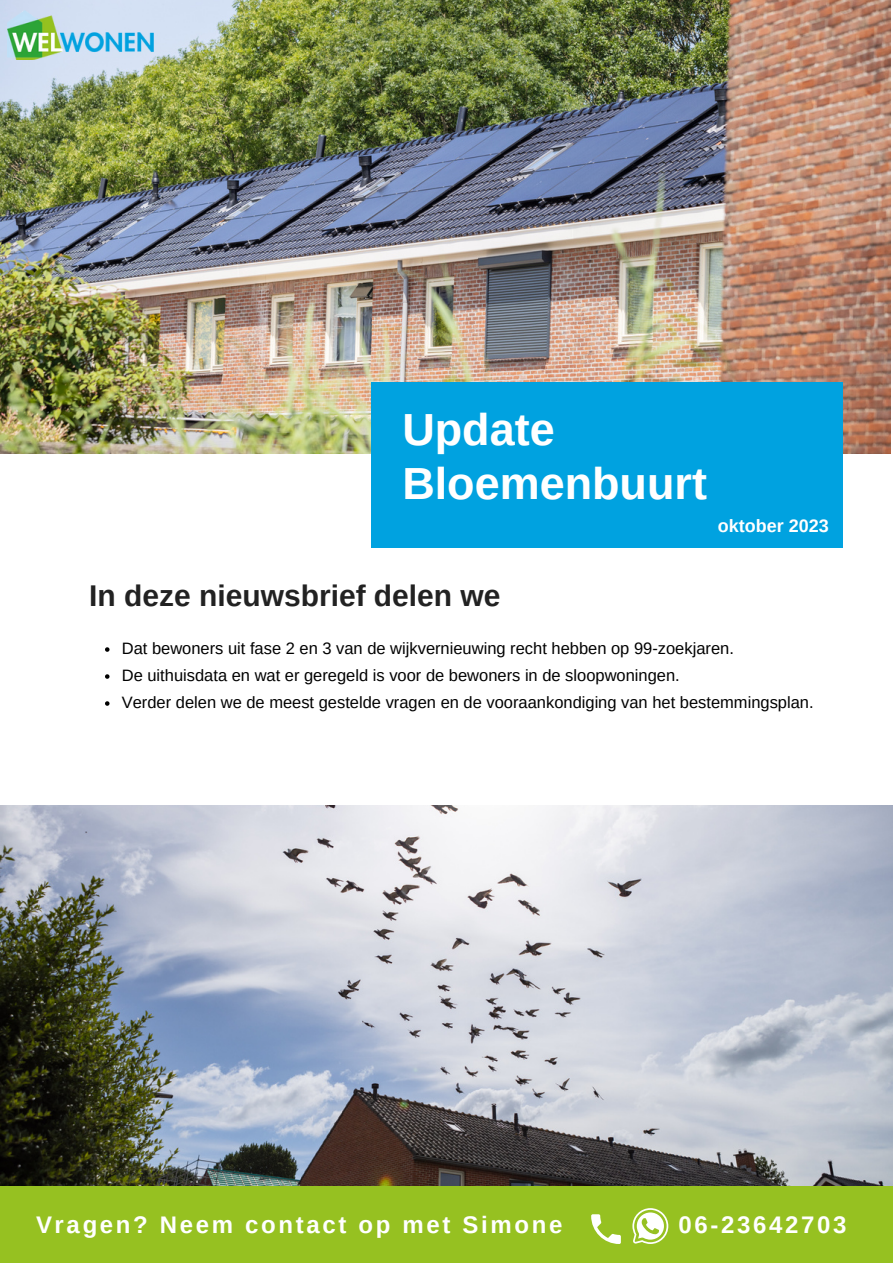
<style>
.page{position:relative;width:893px;height:1264px;background:#fff}
.page>*{position:absolute;margin:0;border:0;box-sizing:border-box;transform-origin:0 0}
.t1{font:700 45px "Arimo";color:#fff}
.t2{font:700 30px "Arimo";color:#222}
.t3{font:700 24px "Arimo";letter-spacing:.11em;color:#fff}
.t4{font:22.5px "Arimo";letter-spacing:.05em;color:#fff}
.t5{font:700 18px "Arimo";color:#fff}
.t6{font:16.5px "Arimo";color:#000}
</style>
<div class="page">
<img style="left:0;top:0;width:890px;height:454px">
<div style="left:371px;top:382px;width:471px;height:166px;background:#00a2e0"></div>
<img style="left:7px;top:10px;width:147px;height:50px">
<div style="left:0;top:1184px;width:892px;height:78px;background:#96c121"></div>
<svg style="left:591px;top:1214px;width:29px;height:29px"></svg>
<svg style="left:632px;top:1208px;width:36px;height:35px"></svg>
<img style="left:0;top:805px;width:892px;height:380px">
<svg style="left:105px;top:647px;width:4px;height:4px"></svg>
<svg style="left:105px;top:674px;width:4px;height:4px"></svg>
<svg style="left:105px;top:701px;width:4px;height:4px"></svg>
<p class="t1" style="left:402px;top:404px;width:154px">Update</p>
<p class="t1" style="left:402px;top:458px;width:306px">Bloemenbuurt</p>
<p class="t5" style="left:717px;top:515px;width:112px">oktober 2023</p>
<p class="t2" style="left:89px;top:579px;width:413px">In deze nieuwsbrief delen we</p>
<p class="t6" style="left:122px;top:639px;width:613px">Dat bewoners uit fase 2 en 3 van de wijkvernieuwing recht hebben op 99-zoekjaren.</p>
<p class="t6" style="left:122px;top:666px;width:559px">De uithuisdata en wat er geregeld is voor de bewoners in de sloopwoningen.</p>
<p class="t6" style="left:122px;top:693px;width:693px">Verder delen we de meest gestelde vragen en de vooraankondiging van het bestemmingsplan.</p>
<p class="t3" style="left:36px;top:1211px;width:528px">Vragen? Neem contact op met Simone</p>
<p class="t3" style="left:678px;top:1211px;width:169px">06-23642703</p>
<p class="t4" style="left:40px;top:1214px;width:527px">VRAGEN? NEEM CONTACT OP MET SIMONE.</p>
</div>
